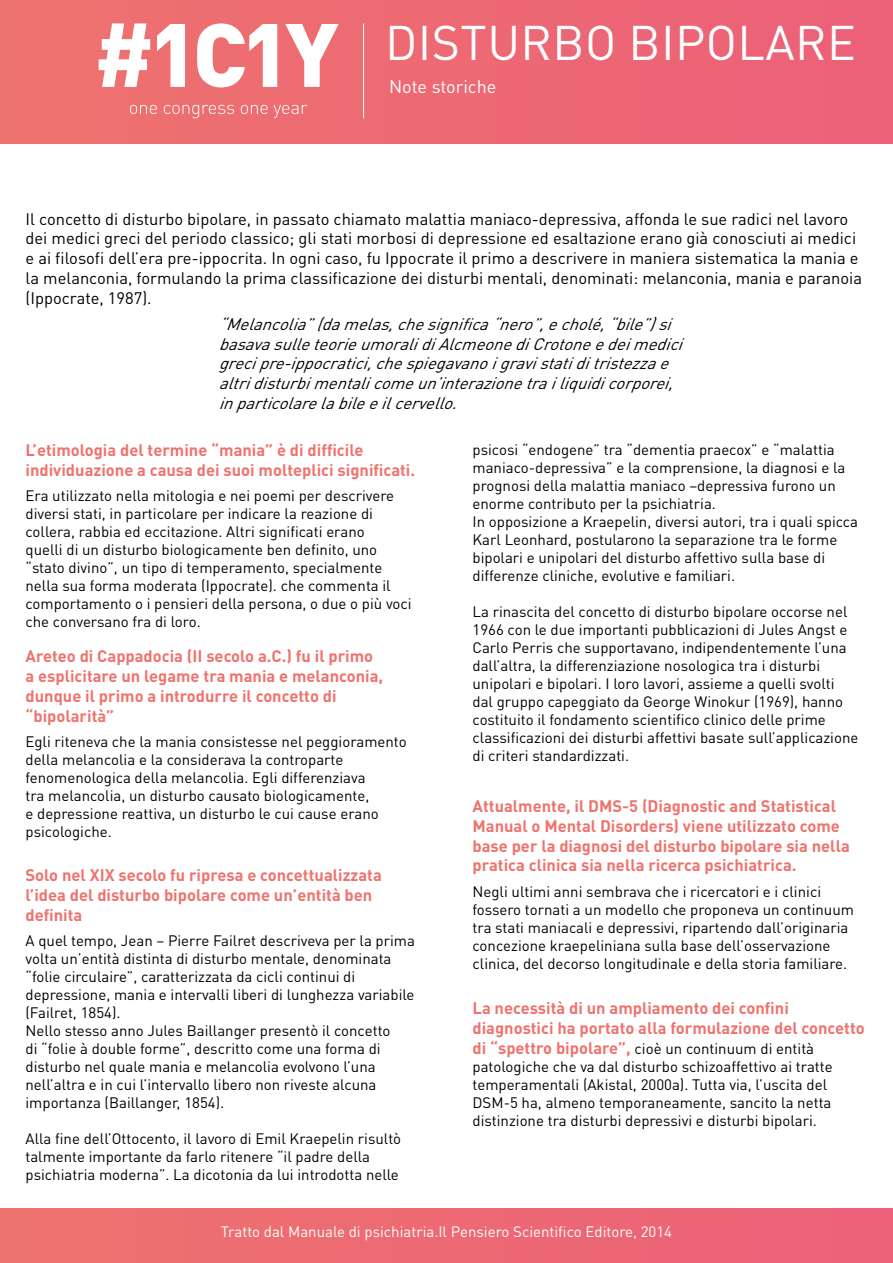
<style>
.page{position:relative;width:893px;height:1263px;background:#fff}
.page>*{position:absolute;margin:0;border:0;box-sizing:border-box;transform-origin:0 0}
.t1{font:48px "DIN Pro";letter-spacing:.01em;color:#fff}
.t2{font:18px "DIN Pro";color:#fff}
.t3{font:700 16.5px/19.8px "DIN Pro";color:#ee736e}
.t4{font:16.5px/19.8px "DIN Pro";color:#000}
.t5{font:italic 16.5px/19.8px "DIN Pro";color:#000}
.t6{font:15px/18px "DIN Pro";color:#000}
.t7{font:15px "DIN Pro";color:#fff}
.s1{font-weight:700;font-size:16.5px;color:#ee736e}
</style>
<div class="page">
<div style="left:0;top:1209px;width:893px;height:54px;background:#ed6974"></div>
<div style="left:0;top:0;width:893px;height:143px;background:#ed6874"></div>
<svg style="left:99px;top:23px;width:51px;height:64px"></svg>
<svg style="left:157px;top:24px;width:28px;height:63px"></svg>
<svg style="left:197px;top:23px;width:80px;height:64px"></svg>
<svg style="left:285px;top:24px;width:54px;height:63px"></svg>
<svg style="left:130px;top:105px;width:27px;height:9px"></svg>
<svg style="left:164px;top:105px;width:70px;height:13px"></svg>
<svg style="left:241px;top:105px;width:27px;height:9px"></svg>
<svg style="left:274px;top:105px;width:33px;height:13px"></svg>
<hr style="left:363px;top:23px;width:1px;height:95px;background:#fff">
<h1 class="t1" style="left:385px;top:10px;width:472px">DISTURBO BIPOLARE</h1>
<p class="t2" style="left:389px;top:75px;width:109px">Note storiche</p>
<p class="t4" style="left:26px;top:208px;width:838px">Il concetto di disturbo bipolare, in passato chiamato malattia maniaco-depressiva, affonda le sue radici nel lavoro dei medici greci del periodo classico; gli stati morbosi di depressione ed esaltazione erano già conosciuti ai medici e ai filosofi dell’era pre-ippocrita. In ogni caso, fu Ippocrate il primo a descrivere in maniera sistematica la mania e la melanconia, formulando la prima classificazione dei disturbi mentali, denominati: melanconia, mania e paranoia (Ippocrate, 1987).</p>
<p class="t5" style="left:219px;top:313px;width:472px">“Melancolia”(damelas,chesignifica“nero”,echolé,“bile”)si basavasulleteorieumoralidiAlcmeonediCrotoneedeimedici grecipre-ippocratici,chespiegavanoigravistatiditristezzae altridisturbimentalicomeun’interazionetrailiquidicorporei, inparticolarelabileeilcervello.</p>
<p class="t3" style="left:26px;top:439px;width:391px">L’etimologia del termine “mania” è di difficile individuazione a causa dei suoi molteplici significati.</p>
<p class="t6" style="left:26px;top:486px;width:388px">Era utilizzato nella mitologia e nei poemi per descrivere diversi stati, in particolare per indicare la reazione di collera, rabbia ed eccitazione. Altri significati erano<br>quelli di un disturbo biologicamente ben definito, uno “stato divino”, un tipo di temperamento, specialmente nella sua forma moderata (Ippocrate). che commenta il comportamento o i pensieri della persona, o due o più voci che conversano fra di loro.</p>
<p class="t3" style="left:26px;top:646px;width:359px">Areteo di Cappadocia (II secolo a.C.) fu il primo a esplicitare un legame tra mania e melanconia, dunque il primo a introdurre il concetto di “bipolarità”</p>
<p class="t6" style="left:26px;top:732px;width:383px">Egli riteneva che la mania consistesse nel peggioramento della melancolia e la considerava la controparte fenomenologica della melancolia. Egli differenziava<br>tra melancolia, un disturbo causato biologicamente,<br>e depressione reattiva, un disturbo le cui cause erano psicologiche.</p>
<p class="t3" style="left:26px;top:865px;width:358px">Solo nel XIX secolo fu ripresa e concettualizzata l’idea del disturbo bipolare come un’entità ben definita</p>
<p class="t6" style="left:26px;top:931px;width:391px">A quel tempo, Jean – Pierre Failret descriveva per la prima volta un’entità distinta di disturbo mentale, denominata “folie circulaire”, caratterizzata da cicli continui di depressione, mania e intervalli liberi di lunghezza variabile (Failret, 1854).<br>Nello stesso anno Jules Baillanger presentò il concetto<br>di “folie à double forme”, descritto come una forma di disturbo nel quale mania e melancolia evolvono l’una nell’altra e in cui l’intervallo libero non riveste alcuna importanza (Baillanger, 1854).</p>
<p class="t6" style="left:26px;top:1129px;width:377px">Alla fine dell’Ottocento, il lavoro di Emil Kraepelin risultò talmente importante da farlo ritenere “il padre della psichiatria moderna”. La dicotonia da lui introdotta nelle</p>
<p class="t6" style="left:472px;top:440px;width:387px">psicosi “endogene” tra “dementia praecox” e “malattia maniaco-depressiva” e la comprensione, la diagnosi e la prognosi della malattia maniaco –depressiva furono un enorme contributo per la psichiatria.<br>In opposizione a Kraepelin, diversi autori, tra i quali spicca Karl Leonhard, postularono la separazione tra le forme bipolari e unipolari del disturbo affettivo sulla base di differenze cliniche, evolutive e familiari.</p>
<p class="t6" style="left:472px;top:602px;width:387px">La rinascita del concetto di disturbo bipolare occorse nel 1966 con le due importanti pubblicazioni di Jules Angst e Carlo Perris che supportavano, indipendentemente l’una dall’altra, la differenziazione nosologica tra i disturbi unipolari e bipolari. I loro lavori, assieme a quelli svolti dal gruppo capeggiato da George Winokur (1969), hanno costituito il fondamento scientifico clinico delle prime classificazioni dei disturbi affettivi basate sull’applicazione di criteri standardizzati.</p>
<p class="t3" style="left:472px;top:795px;width:379px">Attualmente, il DMS-5 (Diagnostic and Statistical Manual o Mental Disorders) viene utilizzato come base per la diagnosi del disturbo bipolare sia nella pratica clinica sia nella ricerca psichiatrica.</p>
<p class="t6" style="left:472px;top:882px;width:383px">Negli ultimi anni sembrava che i ricercatori e i clinici fossero tornati a un modello che proponeva un continuum tra stati maniacali e depressivi, ripartendo dall’originaria concezione kraepeliniana sulla base dell’osservazione clinica, del decorso longitudinale e della storia familiare.</p>
<p class="t3" style="left:472px;top:997px;width:394px">La necessità di un ampliamento dei confini diagnostici ha portato alla formulazione del concetto</p>
<p class="t6" style="left:472px;top:1039px;width:362px"><span class="s1">di “spettro bipolare”,</span> cioè un continuum di entità patologiche che va dal disturbo schizoaffettivo ai tratte temperamentali (Akistal, 2000a). Tutta via, l’uscita del DSM-5 ha, almeno temporaneamente, sancito la netta distinzione tra disturbi depressivi e disturbi bipolari.</p>
<p class="t7" style="left:221px;top:1222px;width:453px">Tratto dal Manuale di psichiatria.Il Pensiero Scientifico Editore, 2014</p>
</div>
